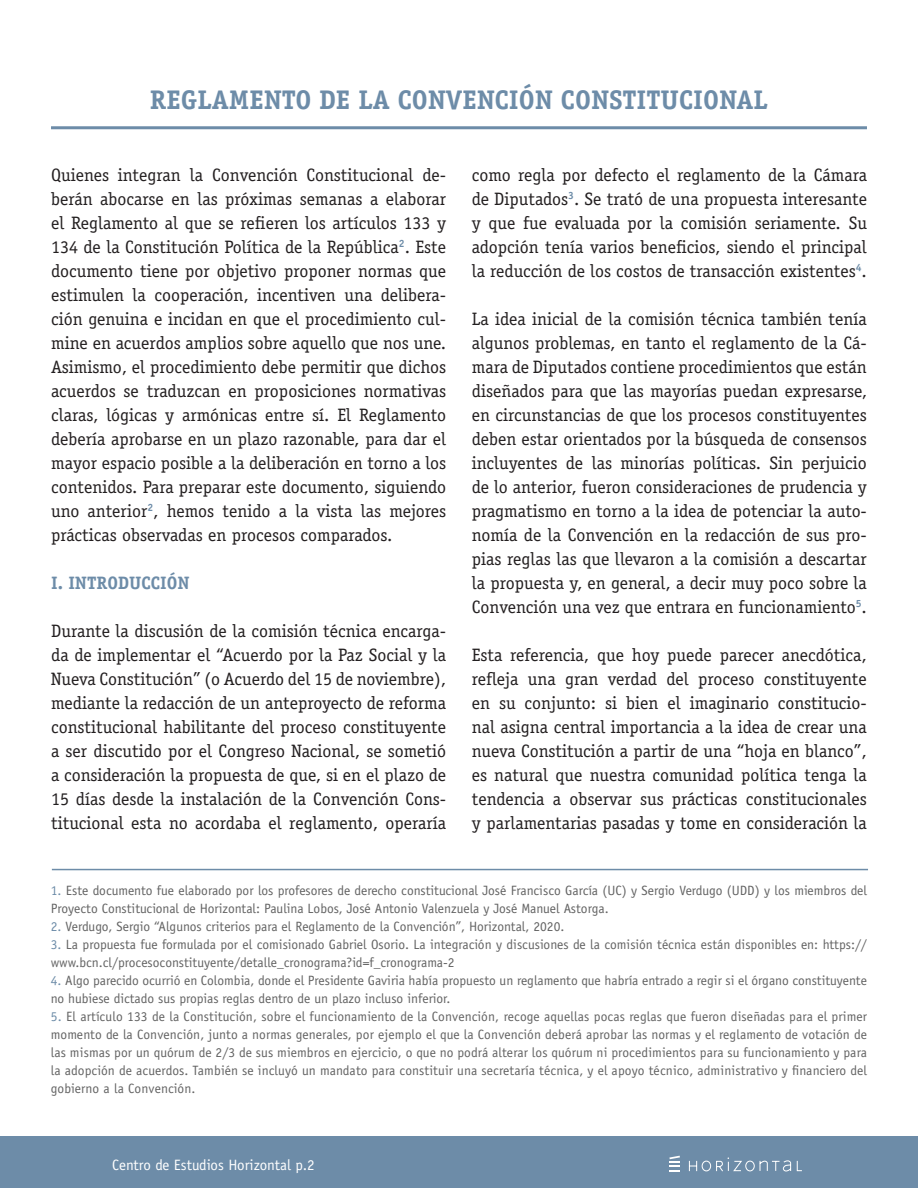
<style>
.page{position:relative;width:918px;height:1188px;background:#fff}
.page>*{position:absolute;margin:0;border:0;box-sizing:border-box;transform-origin:0 0}
.t1{font:700 27px "Officina Serif Std";color:#6d8ca8}
.t2{font:18px/24px "Officina Serif Std";color:#231f20;text-align:justify}
.t3{font:700 18px "Officina Serif Std";color:#6d8ca8}
.t4{font:15px "Officina Sans Std";color:#fff}
.t5{font:13.5px/18px "Officina Sans Std";color:#636363}
.s1{color:#6d8ca8}
</style>
<div class="page">
<div style="left:0;top:1136px;width:918px;height:52px;background:#6d8ca8"></div>
<svg style="left:669px;top:1156px;width:11px;height:16px"></svg>
<svg style="left:688px;top:1157px;width:114px;height:15px"></svg>
<hr style="left:51px;top:126px;width:816px;height:3px;background:#6d8ca8">
<hr style="left:52px;top:869px;width:816px;height:1px;background:#6d8ca8">
<p class="t1" style="left:150px;top:83px;width:620px">REGLAMENTO DE LA CONVENCIÓN CONSTITUCIONAL</p>
<p class="t2" style="left:51px;top:163px;width:397px">Quienes integran la Convención Constitucional de&shy;berán abocarse en las próximas semanas a elaborar el Reglamento al que se refieren los artículos 133 y 134 de la Constitución Política de la República<sup>2</sup>. Este documento tiene por objetivo proponer normas que estimulen la cooperación, incentiven una delibera&shy;ción genuina e incidan en que el procedimiento cul&shy;mine en acuerdos amplios sobre aquello que nos une.<br>Asimismo, el procedimiento debe permitir que dichos acuerdos se traduzcan en proposiciones normativas claras, lógicas y armónicas entre sí. El Reglamento debería aprobarse en un plazo razonable, para dar el mayor espacio posible a la deliberación en torno a los contenidos. Para preparar este documento, siguiendo uno anterior<sup>2</sup>, hemos tenido a la vista las mejores prácticas observadas en procesos comparados.</p>
<p class="t3" style="left:51px;top:572px;width:140px">I. INTRODUCCIÓN</p>
<p class="t2" style="left:51px;top:619px;width:397px">Durante la discusión de la comisión técnica encarga&shy;da de implementar el “Acuerdo por la Paz Social y la Nueva Constitución” (o Acuerdo del 15 de noviembre), mediante la redacción de un anteproyecto de reforma constitucional habilitante del proceso constituyente a ser discutido por el Congreso Nacional, se sometió a consideración la propuesta de que, si en el plazo de 15 días desde la instalación de la Convención Cons&shy;titucional esta no acordaba el reglamento, operaría</p>
<p class="t2" style="left:472px;top:163px;width:397px">como regla por defecto el reglamento de la Cámara de Diputados<sup>3</sup>. Se trató de una propuesta interesante y que fue evaluada por la comisión seriamente. Su adopción tenía varios beneficios, siendo el principal la reducción de los costos de transacción existentes<sup>4</sup>.</p>
<p class="t2" style="left:472px;top:307px;width:397px">La idea inicial de la comisión técnica también tenía algunos problemas, en tanto el reglamento de la Cá&shy;mara de Diputados contiene procedimientos que están diseñados para que las mayorías puedan expresarse, en circunstancias de que los procesos constituyentes deben estar orientados por la búsqueda de consensos incluyentes de las minorías políticas. Sin perjuicio de lo anterior, fueron consideraciones de prudencia y pragmatismo en torno a la idea de potenciar la auto&shy;nomía de la Convención en la redacción de sus pro&shy;pias reglas las que llevaron a la comisión a descartar la propuesta y, en general, a decir muy poco sobre la Convención una vez que entrara en funcionamiento<sup>5</sup>.</p>
<p class="t2" style="left:472px;top:643px;width:397px">Esta referencia, que hoy puede parecer anecdótica, refleja una gran verdad del proceso constituyente en su conjunto: si bien el imaginario constitucio&shy;nal asigna central importancia a la idea de crear una nueva Constitución a partir de una “hoja en blanco”, es natural que nuestra comunidad política tenga la tendencia a observar sus prácticas constitucionales y parlamentarias pasadas y tome en consideración la</p>
<p class="t5" style="left:51px;top:882px;width:818px"><span class="s1">1.</span> Este documento fue elaborado por los profesores de derecho constitucional José Francisco García (UC) y Sergio Verdugo (UDD) y los miembros del<br>Proyecto Constitucional de Horizontal: Paulina Lobos, José Antonio Valenzuela y José Manuel Astorga.</p>
<p class="t5" style="left:51px;top:918px;width:515px"><span class="s1">2.</span> Verdugo, Sergio “Algunos criterios para el Reglamento de la Convención”, Horizontal, 2020.</p>
<p class="t5" style="left:51px;top:936px;width:818px"><span class="s1">3.</span> La propuesta fue formulada por el comisionado Gabriel Osorio. La integración y discusiones de la comisión técnica están disponibles en: https:// www.bcn.cl/procesoconstituyente/detalle_cronograma?id=f_cronograma-2</p>
<p class="t5" style="left:51px;top:972px;width:818px"><span class="s1">4.</span> Algo parecido ocurrió en Colombia, donde el Presidente Gaviria había propuesto un reglamento que habría entrado a regir si el órgano constituyente no hubiese dictado sus propias reglas dentro de un plazo incluso inferior.</p>
<p class="t5" style="left:51px;top:1008px;width:818px;text-align:justify"><span class="s1">5.</span> El artículo 133 de la Constitución, sobre el funcionamiento de la Convención, recoge aquellas pocas reglas que fueron diseñadas para el primer momento de la Convención, junto a normas generales, por ejemplo el que la Convención deberá aprobar las normas y el reglamento de votación de las mismas por un quórum de 2/3 de sus miembros en ejercicio, o que no podrá alterar los quórum ni procedimientos para su funcionamiento y para la adopción de acuerdos. También se incluyó un mandato para constituir una secretaría técnica, y el apoyo técnico, administrativo y financiero del gobierno a la Convención.</p>
<p class="t4" style="left:112px;top:1156px;width:204px">Centro de Estudios Horizontal p.2</p>
</div>
